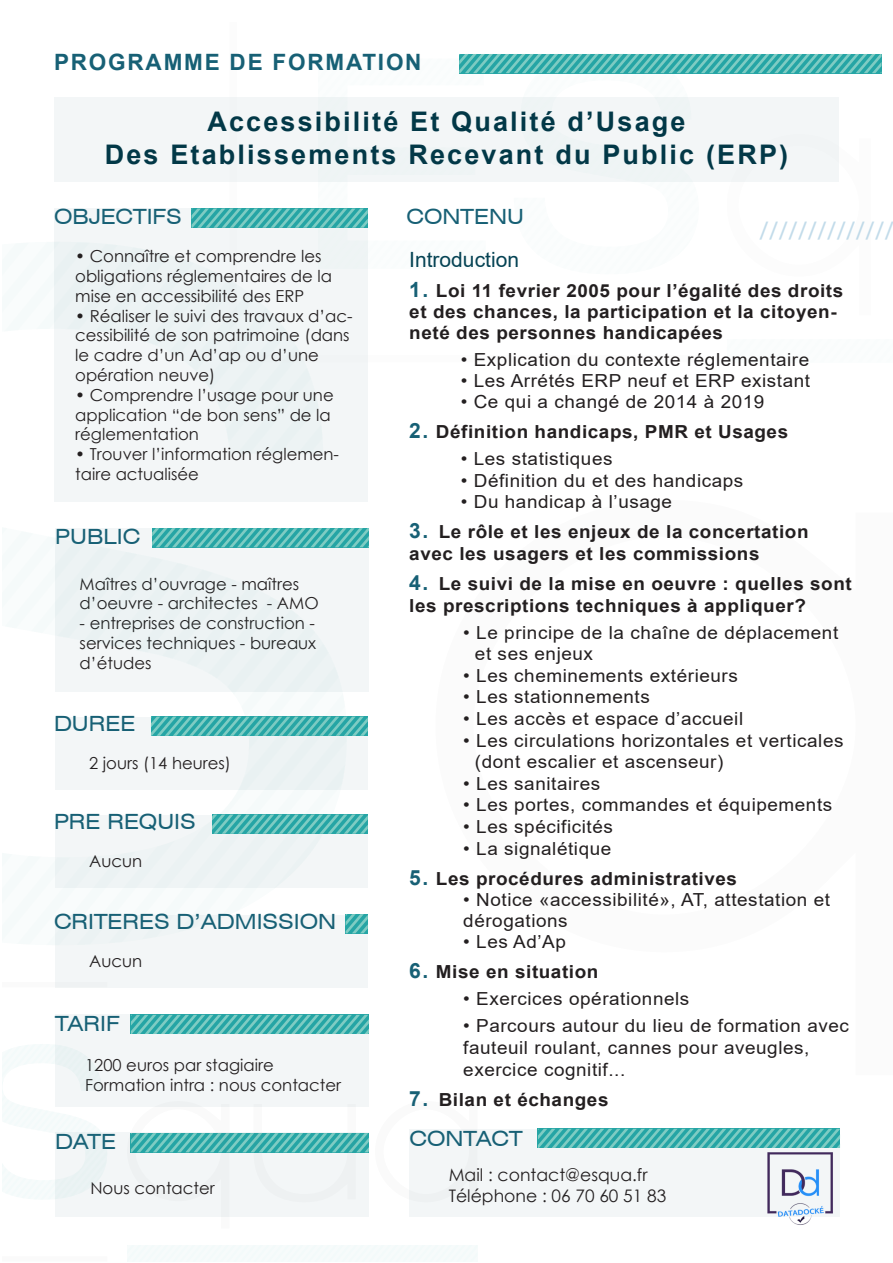
<style>
.page{position:relative;width:893px;height:1263px;background:#fff}
.page>*{position:absolute;margin:0;border:0;box-sizing:border-box;transform-origin:0 0}
.t1{font:700 27px/32.4px "Arial";letter-spacing:.08em;color:#023847;text-align:center}
.t2{font:700 22.5px "Arial";letter-spacing:.08em;color:#176075}
.t3{font:expanded 21px "Swiss 721 BT";color:#176075}
.t4{font:700 21px "Century Gothic";color:#6fabcd}
.t5{font:21px "Arial";color:#054354}
.t6{font:18px/21.6px "Arial";letter-spacing:.03em;color:#231f20;scale:1.05 1}
.t7{font:700 18px/21.3px "Arial";letter-spacing:.03em;color:#231f20;scale:1.05 1}
.t8{font:17.25px/20.7px "Century Gothic";color:#231f20}
.t9{font:16.5px/19.8px "Century Gothic";color:#231f20}
.s1{font-size:21px;color:#176075}
</style>
<div class="page">
<img style="left:760px;top:1216px;width:80px;height:9px">
<div style="left:409px;top:1129px;width:431px;height:87px;background:#f3f6f7"></div>
<svg style="left:538px;top:1129px;width:302px;height:19px;background:#4bb5b1"></svg>
<div style="left:55px;top:1014px;width:314px;height:93px;background:#f3f6f7"></div>
<svg style="left:131px;top:1015px;width:238px;height:19px;background:#4bb5b1"></svg>
<div style="left:55px;top:97px;width:784px;height:84px;background:#f3f6f7"></div>
<div style="left:55px;top:717px;width:313px;height:73px;background:#f3f6f7"></div>
<div style="left:54px;top:208px;width:314px;height:294px;background:#f3f6f7"></div>
<div style="left:55px;top:528px;width:314px;height:164px;background:#edf3f4"></div>
<svg style="left:699px;top:54px;width:182px;height:19px;background:#4bb5b1"></svg>
<svg style="left:192px;top:209px;width:37px;height:19px"></svg>
<svg style="left:347px;top:716px;width:21px;height:20px"></svg>
<svg style="left:347px;top:528px;width:22px;height:19px"></svg>
<div style="left:55px;top:1133px;width:314px;height:84px;background:#f3f6f7"></div>
<svg style="left:127px;top:1132px;width:242px;height:21px;background:#53b8b4"></svg>
<svg style="left:2px;top:987px;width:105px;height:212px"></svg>
<div style="left:127px;top:1245px;width:350px;height:16px;background:#f5fbfb"></div>
<svg style="left:229px;top:181px;width:89px;height:47px"></svg>
<svg style="left:727px;top:181px;width:112px;height:1px"></svg>
<svg style="left:318px;top:54px;width:381px;height:174px;fill:#f3f6f7"></svg>
<svg style="left:151px;top:281px;width:196px;height:634px"></svg>
<div style="left:55px;top:815px;width:313px;height:73px;background:#eff4f5"></div>
<svg style="left:212px;top:814px;width:156px;height:20px;background:#49b4b1"></svg>
<div style="left:55px;top:915px;width:313px;height:72px;background:#f3f6f7"></div>
<svg style="left:346px;top:914px;width:22px;height:19px"></svg>
<p class="t2" style="left:54px;top:47px;width:369px">PROGRAMME DE FORMATION</p>
<h1 class="t1" style="left:105px;top:106px;width:685px">Accessibilité Et Qualité d’Usage<br>Des Etablissements Recevant du Public (ERP)</h1>
<p class="t3" style="left:54px;top:204px;width:129px">OBJECTIFS</p>
<p class="t9" style="left:75px;top:246px;width:258px">• Connaître et comprendre les obligations réglementaires de la mise en accessibilité des ERP</p>
<p class="t9" style="left:75px;top:305px;width:279px">• Réaliser le suivi des travaux d’ac&shy;cessibilité de son patrimoine (dans le cadre d’un Ad’ap ou d’une opération neuve)</p>
<p class="t9" style="left:75px;top:385px;width:260px">• Comprendre l’usage pour une application “de bon sens” de la réglementation</p>
<p class="t9" style="left:75px;top:444px;width:265px">• Trouver l’information réglemen&shy;taire actualisée</p>
<p class="t3" style="left:55px;top:524px;width:87px">PUBLIC</p>
<p class="t9" style="left:80px;top:573px;width:241px">Maîtres d’ouvrage - maîtres d’oeuvre - architectes - AMO</p>
<p class="t9" style="left:80px;top:613px;width:238px;text-align:justify">- entreprises de construction - services techniques - bureaux d’études</p>
<p class="t3" style="left:54px;top:711px;width:83px">DUREE</p>
<p class="t9" style="left:89px;top:753px;width:143px">2 jours (14 heures)</p>
<p class="t3" style="left:54px;top:809px;width:143px">PRE REQUIS</p>
<p class="t9" style="left:89px;top:851px;width:55px">Aucun</p>
<p class="t3" style="left:54px;top:909px;width:284px">CRITERES D’ADMISSION</p>
<p class="t9" style="left:89px;top:951px;width:55px">Aucun</p>
<p class="t3" style="left:55px;top:1011px;width:66px">TARIF</p>
<p class="t9" style="left:85px;top:1055px;width:258px">1200 euros par stagiaire<br>Formation intra : nous contacter</p>
<p class="t3" style="left:55px;top:1129px;width:62px">DATE</p>
<p class="t9" style="left:90px;top:1178px;width:126px">Nous contacter</p>
<p class="t3" style="left:406px;top:204px;width:119px">CONTENU</p>
<p class="t4" style="left:759px;top:213px;width:137px">//////////////</p>
<p class="t5" style="left:409px;top:245px;width:111px">Introduction</p>
<p class="t7" style="left:409px;top:280px;width:415px"><span class="s1">1.</span> Loi 11 fevrier 2005 pour l’égalité des droits et des chances, la participation et la citoyen&shy;neté des personnes handicapées</p>
<p class="t6" style="left:461px;top:349px;width:333px">• Explication du contexte réglementaire</p>
<p class="t6" style="left:461px;top:370px;width:334px">• Les Arrétés ERP neuf et ERP existant</p>
<p class="t6" style="left:461px;top:391px;width:291px">• Ce qui a changé de 2014 à 2019</p>
<p class="t7" style="left:409px;top:421px;width:362px"><span class="s1">2.</span> Définition handicaps, PMR et Usages</p>
<p class="t6" style="left:461px;top:448px;width:146px">• Les statistiques</p>
<p class="t6" style="left:461px;top:470px;width:271px">• Définition du et des handicaps</p>
<p class="t6" style="left:461px;top:491px;width:203px">• Du handicap à l’usage</p>
<p class="t7" style="left:409px;top:521px;width:382px"><span class="s1">3.</span> Le rôle et les enjeux de la concertation avec les usagers et les commissions</p>
<p class="t7" style="left:409px;top:573px;width:423px"><span class="s1">4.</span> Le suivi de la mise en oeuvre : quelles sont les prescriptions techniques à appliquer?</p>
<p class="t6" style="left:475px;top:621px;width:347px;text-indent:-12px">• Le principe de la chaîne de déplacement et ses enjeux</p>
<p class="t6" style="left:463px;top:665px;width:263px">• Les cheminements extérieurs</p>
<p class="t6" style="left:463px;top:686px;width:179px">• Les stationnements</p>
<p class="t6" style="left:463px;top:708px;width:268px">• Les accès et espace d’accueil</p>
<p class="t6" style="left:475px;top:729px;width:353px;text-indent:-12px">• Les circulations horizontales et verticales (dont escalier et ascenseur)</p>
<p class="t6" style="left:463px;top:773px;width:132px">• Les sanitaires</p>
<p class="t6" style="left:463px;top:794px;width:353px">• Les portes, commandes et équipements</p>
<p class="t6" style="left:463px;top:816px;width:144px">• Les spécificités</p>
<p class="t6" style="left:463px;top:837px;width:143px">• La signalétique</p>
<p class="t7" style="left:409px;top:868px;width:314px"><span class="s1">5.</span> Les procédures administratives</p>
<p class="t6" style="left:463px;top:889px;width:351px;line-height:21px">• Notice «accessibilité», AT, attestation et dérogations</p>
<p class="t6" style="left:463px;top:931px;width:99px">• Les Ad’Ap</p>
<p class="t7" style="left:409px;top:961px;width:182px"><span class="s1">6.</span> Mise en situation</p>
<p class="t6" style="left:463px;top:988px;width:217px">• Exercices opérationnels</p>
<p class="t6" style="left:463px;top:1015px;width:369px">• Parcours autour du lieu de formation avec fauteuil roulant, cannes pour aveugles, exercice cognitif...</p>
<p class="t7" style="left:409px;top:1089px;width:191px"><span class="s1">7.</span> Bilan et échanges</p>
<p class="t3" style="left:409px;top:1126px;width:115px">CONTACT</p>
<p class="t8" style="left:449px;top:1164px;width:219px">Mail : contact@esqua.fr<br>Téléphone : 06 70 60 51 83</p>
</div>
